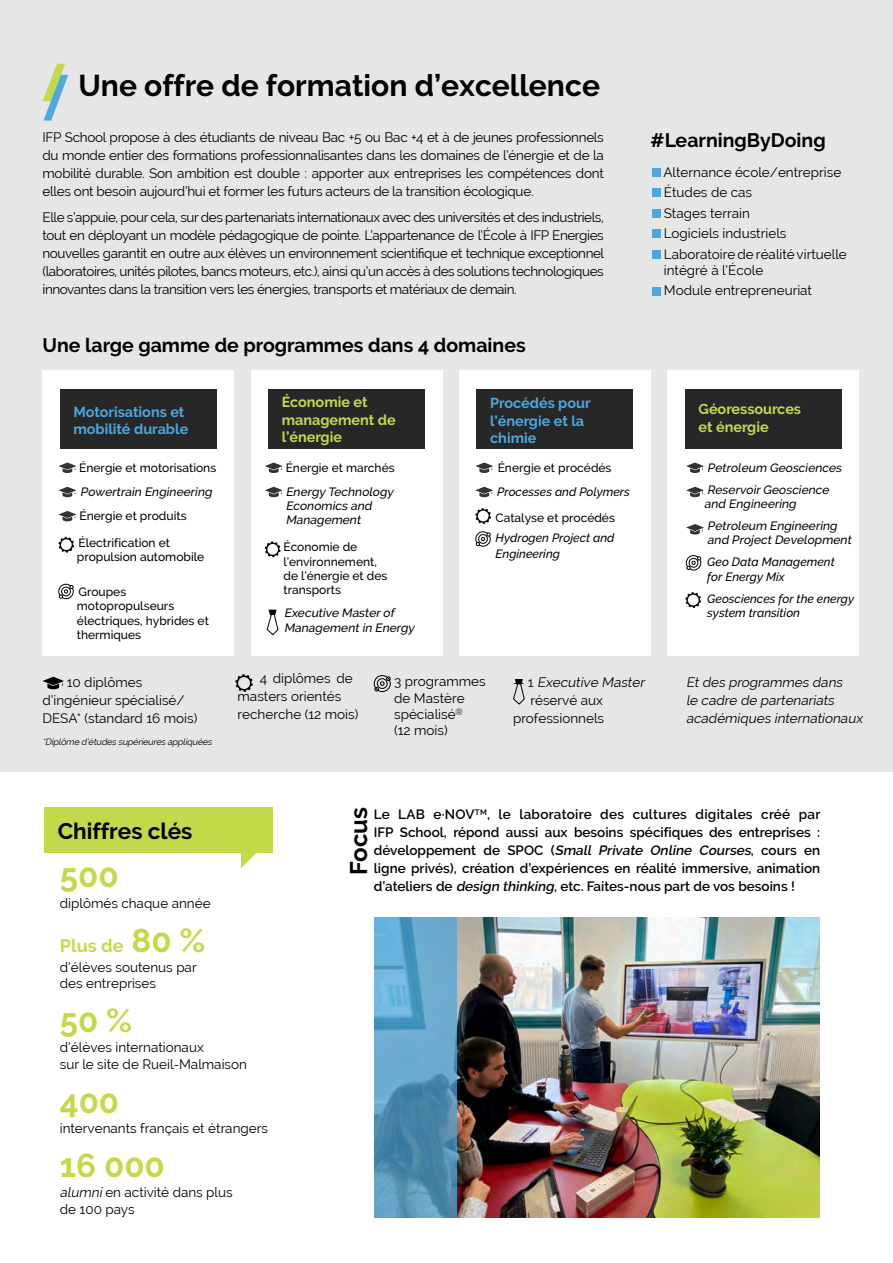
<style>
.page{position:relative;width:893px;height:1263px;background:#fff}
.page>*{position:absolute;margin:0;border:0;box-sizing:border-box;transform-origin:0 0}
.t1{font:700 33px "Raleway";color:#c4d94a}
.t2{font:700 30px "Raleway";color:#000}
.t3{font:700 24px "Raleway";color:#000}
.t4{font:700 22.5px "Raleway";color:#000}
.t5{font:700 19.5px "Raleway";color:#000}
.t6{font:700 18px "Raleway";color:#c4d94a}
.t7{font:700 14.4px/17.2px "Raleway";color:#c4d94a}
.t8{font:700 14.4px/17.2px "Raleway";color:#4da8dd}
.t9{font:700 14.4px/17.2px "Raleway";color:#4da7dd}
.t10{font:13.5px/18px "Raleway";color:#000}
.t11{font:600 13.5px/18px "Raleway";color:#000;text-align:justify}
.t12{font:italic 13.5px/18px "Raleway";color:#000}
.t13{font:500 12px/14.4px "Raleway";color:#000}
.t14{font:italic 500 12px/14.4px "Raleway";color:#000}
.t15{font:italic 500 12px/21.9px "Raleway";color:#000}
.t16{font:italic 9px "Raleway";color:#000}
.s1{font-style:italic}
.s2{font-style:inherit}
.s3{font-style:normal}
.s4{font-size:33px}
</style>
<div class="page">
<img style="left:457px;top:917px;width:363px;height:300px">
<div style="left:0;top:0;width:893px;height:772px;background:#e6e6e6"></div>
<hr style="left:892px;top:772px;width:1px;height:491px;background:#e6e6e6">
<div style="left:652px;top:168px;width:8px;height:9px;background:#4da7dd"></div>
<div style="left:652px;top:189px;width:8px;height:8px;background:#4da7dd"></div>
<div style="left:652px;top:209px;width:8px;height:9px;background:#4da7dd"></div>
<div style="left:652px;top:230px;width:8px;height:8px;background:#4da7dd"></div>
<div style="left:652px;top:250px;width:8px;height:9px;background:#4da7dd"></div>
<div style="left:652px;top:287px;width:8px;height:8px;background:#4da7dd"></div>
<div style="left:44px;top:807px;width:228px;height:45px;background:#c4d94a"></div>
<svg style="left:241px;top:852px;width:18px;height:16px"></svg>
<svg style="left:375px;top:917px;width:82px;height:300px"></svg>
<div style="left:43px;top:370px;width:191px;height:286px;background:#fff"></div>
<div style="left:251px;top:370px;width:191px;height:286px;background:#fff"></div>
<div style="left:459px;top:370px;width:192px;height:286px;background:#fff"></div>
<div style="left:668px;top:370px;width:191px;height:286px;background:#fff"></div>
<svg style="left:58px;top:462px;width:18px;height:11px"></svg>
<svg style="left:58px;top:487px;width:18px;height:10px"></svg>
<svg style="left:58px;top:511px;width:18px;height:10px"></svg>
<svg style="left:58px;top:537px;width:16px;height:16px"></svg>
<div style="left:58px;top:584px;width:16px;height:15px;border:1px solid #000;border-radius:50%"></div>
<svg style="left:59px;top:585px;width:14px;height:13px"></svg>
<div style="left:60px;top:389px;width:157px;height:60px;background:#272727"></div>
<div style="left:477px;top:389px;width:156px;height:60px;background:#272727"></div>
<div style="left:685px;top:389px;width:157px;height:60px;background:#272727"></div>
<div style="left:268px;top:389px;width:157px;height:60px;background:#272727"></div>
<svg style="left:265px;top:462px;width:18px;height:11px"></svg>
<svg style="left:265px;top:487px;width:18px;height:10px"></svg>
<svg style="left:265px;top:541px;width:16px;height:16px"></svg>
<svg style="left:475px;top:462px;width:18px;height:11px"></svg>
<svg style="left:475px;top:487px;width:18px;height:10px"></svg>
<svg style="left:475px;top:508px;width:16px;height:16px"></svg>
<svg style="left:686px;top:462px;width:18px;height:11px"></svg>
<svg style="left:686px;top:487px;width:18px;height:10px"></svg>
<svg style="left:686px;top:524px;width:18px;height:10px"></svg>
<div style="left:686px;top:556px;width:15px;height:14px;background:#676767;border-radius:50%"></div>
<div style="left:686px;top:555px;width:15px;height:15px;border:1px solid #000;border-radius:50%"></div>
<svg style="left:687px;top:556px;width:14px;height:14px"></svg>
<svg style="left:266px;top:610px;width:13px;height:26px"></svg>
<svg style="left:235px;top:674px;width:18px;height:18px"></svg>
<svg style="left:43px;top:677px;width:21px;height:12px"></svg>
<div style="left:374px;top:675px;width:17px;height:17px;border:1px solid #000;border-radius:50%"></div>
<svg style="left:374px;top:676px;width:17px;height:15px"></svg>
<svg style="left:513px;top:679px;width:12px;height:26px"></svg>
<svg style="left:43px;top:64px;width:25px;height:57px"></svg>
<svg style="left:685px;top:592px;width:16px;height:16px"></svg>
<div style="left:475px;top:531px;width:16px;height:15px;border:1px solid #000;border-radius:50%"></div>
<svg style="left:476px;top:533px;width:14px;height:13px"></svg>
<p class="t2" style="left:78px;top:68px;width:523px">Une offre de formation d’excellence</p>
<p class="t10" style="left:43px;top:128px;width:563px;text-align:justify">IFP School propose à des étudiants de niveau Bac +5 ou Bac +4 et à de jeunes professionnels du monde entier des formations professionnalisantes dans les domaines de l’énergie et de la mobilité durable. Son ambition est double : apporter aux entreprises les compétences dont elles ont besoin aujourd’hui et former les futurs acteurs de la transition écologique.</p>
<p class="t10" style="left:43px;top:209px;width:563px;text-align:justify">Elle s’appuie, pour cela, sur des partenariats internationaux avec des universités et des industriels, tout en déployant un modèle pédagogique de pointe. L’appartenance de l’École à IFP Energies nouvelles garantit en outre aux élèves un environnement scientifique et technique exceptionnel (laboratoires, unités pilotes, bancs moteurs, etc.), ainsi qu’un accès à des solutions technologiques innovantes dans la transition vers les énergies, transports et matériaux de demain.</p>
<p class="t5" style="left:43px;top:334px;width:485px">Une large gamme de programmes dans 4 domaines</p>
<p class="t5" style="left:651px;top:129px;width:177px">#LearningByDoing</p>
<p class="t10" style="left:663px;top:163px;width:179px">Alternance école/entreprise</p>
<p class="t10" style="left:664px;top:183px;width:90px">Études de cas</p>
<p class="t10" style="left:664px;top:204px;width:88px">Stages terrain</p>
<p class="t10" style="left:664px;top:224px;width:124px">Logiciels industriels</p>
<p class="t10" style="left:664px;top:246px;width:185px;line-height:16.2px">Laboratoire de réalité virtuelle intégré à l’École</p>
<p class="t10" style="left:664px;top:281px;width:150px">Module entrepreneuriat</p>
<p class="t7" style="left:282px;top:394px;width:115px">Économie et management de l’énergie</p>
<p class="t13" style="left:286px;top:460px;width:110px">Énergie et marchés</p>
<p class="t14" style="left:286px;top:484px;width:112px">Energy Technology<br>Economics and<br>Management</p>
<p class="t13" style="left:284px;top:540px;width:105px">Économie de l’environnement, de l’énergie et des transports</p>
<p class="t14" style="left:284px;top:606px;width:134px">Executive Masterof<br>Managementin Energy</p>
<p class="t9" style="left:73px;top:403px;width:116px">Motorisations et mobilité durable</p>
<p class="t8" style="left:490px;top:395px;width:102px">Procédés pour l’énergie et la chimie</p>
<p class="t7" style="left:698px;top:401px;width:104px">Géoressources et énergie</p>
<p class="t13" style="left:79px;top:455px;width:139px;line-height:24.2px">Énergie et motorisations<br><span class="s1">Powertrain Engineering<br></span>Énergie et produits</p>
<p class="t13" style="left:77px;top:535px;width:129px">Électrification et propulsion automobile</p>
<p class="t13" style="left:77px;top:584px;width:134px">Groupes motopropulseurs électriques, hybrides et thermiques</p>
<p class="t13" style="left:498px;top:460px;width:115px">Énergie et procédés</p>
<p class="t15" style="left:497px;top:480px;width:134px">Processes and Polymers</p>
<p class="t13" style="left:496px;top:511px;width:121px">Catalyse et procédés</p>
<p class="t15" style="left:496px;top:530px;width:120px;line-height:15.9px">Hydrogen Project and<br>Engineering</p>
<p class="t14" style="left:707px;top:457px;width:138px;line-height:21.9px">Petroleum Geosciences<br>ReservoirGeoscience</p>
<p class="t14" style="left:704px;top:493px;width:137px;line-height:21.9px">and Engineering<br>Petroleum Engineering</p>
<p class="t14" style="left:707px;top:529px;width:148px;line-height:21.9px">and Project Development<br><span class="s2">Geo Data Management</span></p>
<p class="t15" style="left:707px;top:565px;width:148px">for Energy Mix<br>Geosciences for the energy</p>
<p class="t15" style="left:707px;top:602px;width:94px">system transition</p>
<p class="t10" style="left:238px;top:669px;width:122px;text-indent:22px">4 diplômes de masters orientés recherche (12 mois)</p>
<p class="t10" style="left:43px;top:673px;width:156px;text-indent:24px">10 diplômes d’ingénieur spécialisé/<br>DESA* (standard 16 mois)</p>
<p class="t10" style="left:394px;top:673px;width:93px;line-height:16.2px">3 programmes de Mastère spécialisé<sup>®<br></sup>(12 mois)</p>
<p class="t12" style="left:513px;top:673px;width:136px"><span class="s3">- - 1</span> Executive Master</p>
<p class="t10" style="left:513px;top:691px;width:93px;text-align:right">réservé aux professionnels</p>
<p class="t16" style="left:43px;top:736px;width:173px">*Diplôme d’études supérieures appliquées</p>
<p class="t12" style="left:686px;top:673px;width:181px">Etdes programmes dans<br>le cadre de partenariats académiques internationaux</p>
<p class="t4" style="left:58px;top:818px;width:136px">Chiffres clés</p>
<p class="t1" style="left:60px;top:857px;width:60px">500</p>
<p class="t10" style="left:60px;top:894px;width:152px">diplômés chaque année</p>
<p class="t6" style="left:60px;top:935px;width:147px">Plus de <span class="s4">80 %</span></p>
<p class="t10" style="left:60px;top:959px;width:138px;line-height:16.2px">d’élèves soutenus par des entreprises</p>
<p class="t1" style="left:60px;top:1001px;width:74px">50 %</p>
<p class="t10" style="left:60px;top:1039px;width:189px;line-height:16.2px">d’élèves internationaux<br>sur le site de Rueil-Malmaison</p>
<p class="t1" style="left:60px;top:1082px;width:61px">400</p>
<p class="t10" style="left:60px;top:1119px;width:210px">intervenants français et étrangers</p>
<p class="t1" style="left:60px;top:1146px;width:107px">16 000</p>
<p class="t10" style="left:60px;top:1184px;width:174px;line-height:16.2px"><span class="s1">alumni</span>en activité dans plus de 100 pays</p>
<p class="t3" style="left:345px;top:874px;width:69px;rotate:-90deg">Focus</p>
<p class="t11" style="left:374px;top:806px;width:448px">Le LAB e·NOV<sup>TM</sup>, le laboratoire des cultures digitales créé par IFP School, répond aussi aux besoins spécifiques des entreprises : développement de SPOC (<span class="s1">Small Private Online Courses</span>, cours en ligne privés), création d’expériences en réalité immersive, animation d’ateliers de <span class="s1">design thinking</span>, etc. Faites-nous part de vos besoins !</p>
</div>
